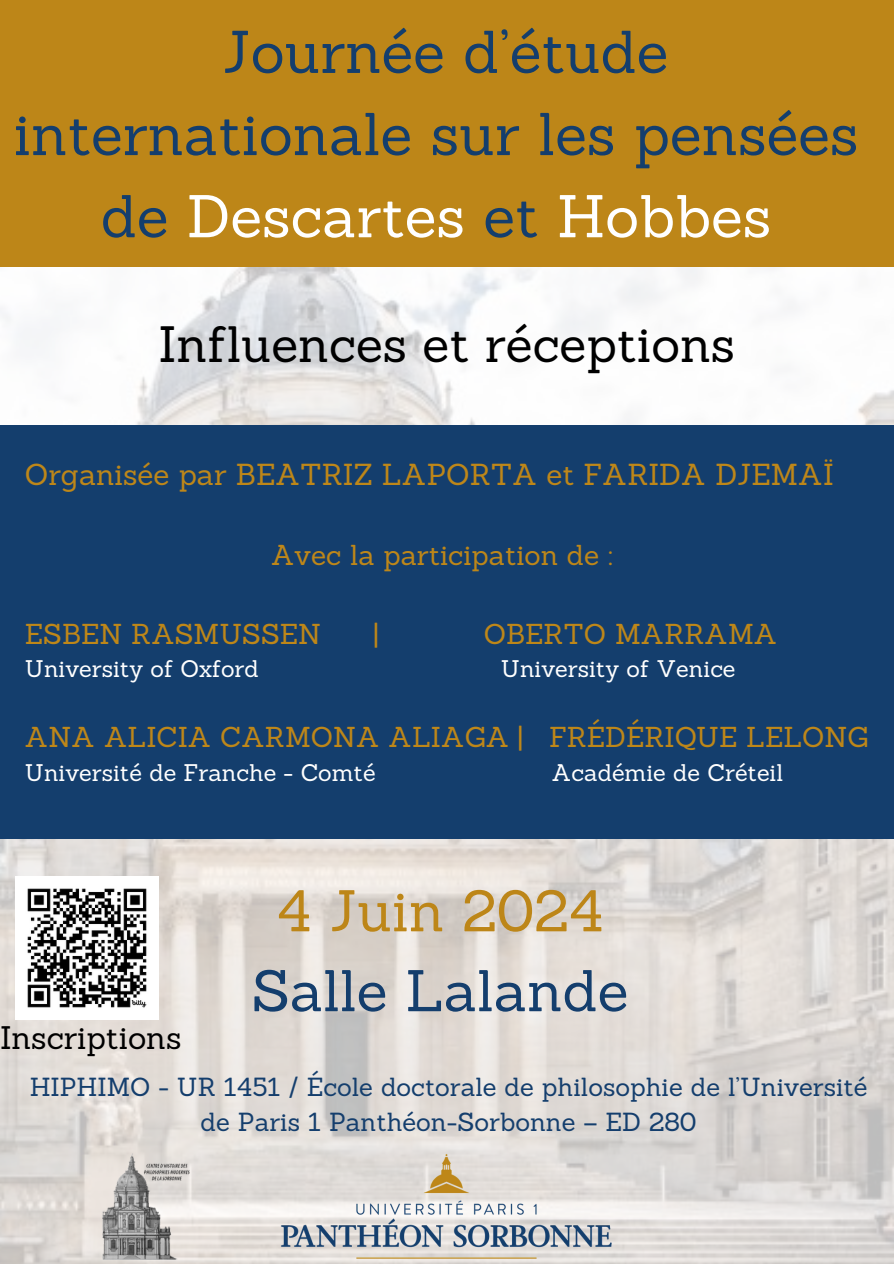
<style>
.page{position:relative;width:894px;height:1264px;background:#fff}
.page>*{position:absolute;margin:0;border:0;box-sizing:border-box;transform-origin:0 0}
.t1{font:58.8px/82.2px "Sanchez";color:#143e6d;text-align:center}
.t2{font:57.3px/79.8px "Sanchez";color:#143e6d;text-align:center}
.t3{font:49.8px "Sanchez";color:#000}
.t4{font:31.8px "Sanchez";color:#000}
.t5{font:29.55px "Sanchez";color:#be8719}
.t6{font:28.05px "Sanchez";color:#be8719}
.t7{font:25.5px/34.8px "Sanchez";color:#143e6d;text-align:center}
.t8{font:23.4px "Sanchez";color:#fff}
.s1{color:#fff}
.s2{color:#bd8618}
</style>
<div class="page">
<img style="left:0;top:266px;width:893px;height:997px">
<img style="left:281px;top:1153px;width:331px;height:105px">
<div style="left:0;top:0;width:893px;height:266px;background:#bd8618"></div>
<div style="left:0;top:425px;width:893px;height:414px;background:#143e6d"></div>
<img style="left:81px;top:1153px;width:119px;height:105px">
<img style="left:15px;top:876px;width:143px;height:143px">
<h3 class="t1" style="left:14px;top:10px;width:846px">Journée d’étude internationale sur les pensées de <span class="s1">Descartes</span> et <span class="s1">Hobbes</span></h3>
<h1 class="t3" style="left:158px;top:312px;width:578px">Influences et réceptions</h1>
<h4 class="t5" style="left:25px;top:455px;width:810px">Organisée par BEATRIZ LAPORTA et FARIDA DJEMAÏ</h4>
<p class="t6" style="left:271px;top:537px;width:343px">Avec la participation de :</p>
<p class="t6" style="left:25px;top:615px;width:297px">ESBEN RASMUSSEN</p>
<p class="t6" style="left:373px;top:615px;width:6px">|</p>
<p class="t6" style="left:483px;top:615px;width:295px">OBERTO MARRAMA</p>
<p class="t8" style="left:25px;top:654px;width:235px">University of Oxford</p>
<p class="t8" style="left:501px;top:654px;width:236px">University of Venice</p>
<p class="t6" style="left:25px;top:718px;width:844px">ANA ALICIA CARMONA ALIAGA | FRÉDÉRIQUE LELONG</p>
<p class="t8" style="left:25px;top:757px;width:352px">Université de Franche - Comté</p>
<p class="t8" style="left:551px;top:757px;width:233px">Académie de Créteil</p>
<h4 class="t2" style="left:252px;top:870px;width:378px"><span class="s2">4 Juin 2024<br></span>Salle Lalande</h4>
<p class="t4" style="left:0;top:1017px;width:183px">Inscriptions</p>
<p class="t7" style="left:30px;top:1069px;width:839px">HIPHIMO - UR 1451 / École doctorale de philosophie de l’Université de Paris 1 Panthéon-Sorbonne – ED 280</p>
</div>
